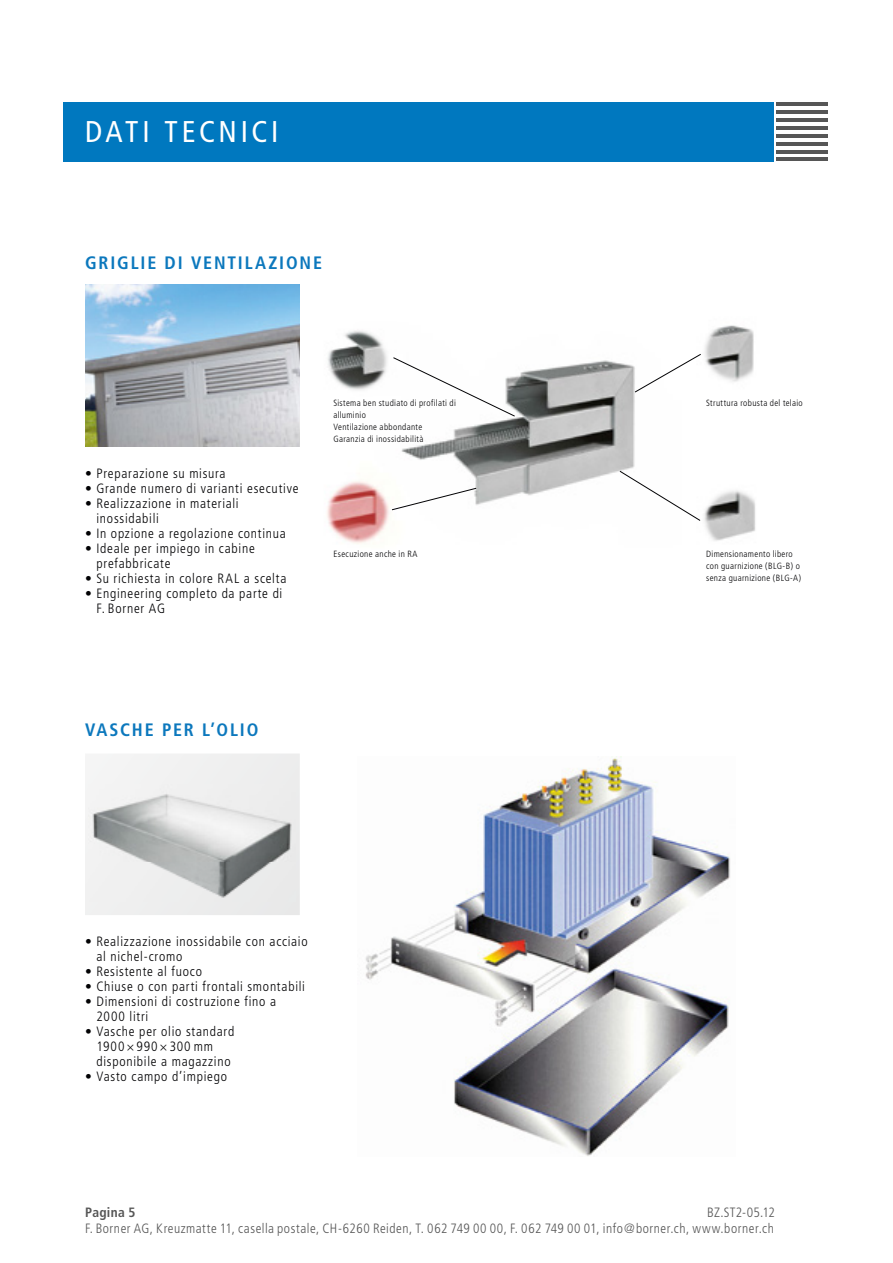
<style>
.page{position:relative;width:893px;height:1263px;background:#fff}
.page>*{position:absolute;margin:0;border:0;box-sizing:border-box;transform-origin:0 0}
.t1{font:condensed 30px "Frutiger";letter-spacing:.115em;color:#fff}
.t2{font:700 condensed 18px "Frutiger";letter-spacing:.1em;color:#0c78bd}
.t3{font:300 condensed 13.5px/15px "Frutiger";letter-spacing:.055em;color:#020204}
.t4{font:300 condensed 13.5px/16.5px "Frutiger";letter-spacing:.04em;color:#565656;text-align:right}
.t5{font:700 condensed 13.5px "Frutiger";letter-spacing:.02em;color:#565656}
.t6{font:300 condensed 9px/12px "Frutiger";letter-spacing:.04em;color:#020204}
</style>
<div class="page">
<div style="left:64px;top:102px;width:710px;height:59px;background:#0078bf"></div>
<hr style="left:776px;top:102px;width:51px;height:4px;background:#565656">
<hr style="left:776px;top:118px;width:51px;height:4px;background:#565656">
<hr style="left:776px;top:134px;width:51px;height:4px;background:#565656">
<hr style="left:776px;top:150px;width:51px;height:3px;background:#565656">
<hr style="left:776px;top:110px;width:51px;height:4px;background:#565656">
<hr style="left:776px;top:126px;width:51px;height:4px;background:#565656">
<hr style="left:776px;top:142px;width:51px;height:4px;background:#565656">
<hr style="left:776px;top:157px;width:51px;height:4px;background:#565656">
<img style="left:327px;top:325px;width:429px;height:219px">
<img style="left:85px;top:285px;width:215px;height:161px">
<img style="left:365px;top:758px;width:365px;height:398px">
<svg style="left:391px;top:487px;width:86px;height:23px"></svg>
<svg style="left:393px;top:357px;width:122px;height:60px"></svg>
<svg style="left:634px;top:353px;width:67px;height:40px"></svg>
<svg style="left:619px;top:470px;width:82px;height:51px"></svg>
<div style="left:85px;top:754px;width:215px;height:161px;background:#efefef"></div>
<img style="left:88px;top:785px;width:207px;height:116px">
<h1 class="t1" style="left:85px;top:114px;width:195px">DATI TECNICI</h1>
<h2 class="t2" style="left:85px;top:252px;width:239px">GRIGLIE DI VENTILAZIONE</h2>
<p class="t3" style="left:85px;top:466px;width:142px">• Preparazione su misura</p>
<p class="t3" style="left:85px;top:481px;width:215px">• Grande numero di varianti esecutive</p>
<p class="t3" style="left:97px;top:496px;width:144px;text-indent:-11px">• Realizzazione in materiali inossidabili</p>
<p class="t3" style="left:85px;top:526px;width:202px">• In opzione a regolazione continua</p>
<p class="t3" style="left:97px;top:541px;width:160px;text-indent:-11px">• Ideale per impiego in cabine prefabbricate</p>
<p class="t3" style="left:85px;top:571px;width:203px">• Su richiesta in colore RAL a scelta</p>
<p class="t3" style="left:97px;top:586px;width:187px;text-indent:-11px">• Engineering completo da parte di<br>F. Borner AG</p>
<p class="t6" style="left:333px;top:397px;width:124px">Sistema ben studiato di profilati di alluminio<br>Ventilazione abbondante<br>Garanzia di inossidabilità</p>
<p class="t6" style="left:706px;top:397px;width:98px">Struttura robusta del telaio</p>
<p class="t6" style="left:333px;top:548px;width:86px">Esecuzione anche in RA</p>
<p class="t6" style="left:706px;top:548px;width:96px">Dimensionamento libero con guarnizione (BLG-B) o senza guarnizione (BLG-A)</p>
<h2 class="t2" style="left:85px;top:719px;width:175px">VASCHE PER L’OLIO</h2>
<p class="t3" style="left:97px;top:934px;width:213px;text-indent:-11px">• Realizzazione inossidabile con acciaio al nichel-cromo</p>
<p class="t3" style="left:85px;top:964px;width:118px">• Resistente al fuoco</p>
<p class="t3" style="left:85px;top:979px;width:221px">• Chiuse o con parti frontali smontabili</p>
<p class="t3" style="left:97px;top:994px;width:181px;text-indent:-11px">• Dimensioni di costruzione fino a<br>2000 litri</p>
<p class="t3" style="left:97px;top:1024px;width:139px;text-indent:-11px">• Vasche per olio standard<br>1900 × 990 × 300 mm disponibile a magazzino</p>
<p class="t3" style="left:85px;top:1069px;width:144px">• Vasto campo d’impiego</p>
<p class="t5" style="left:85px;top:1204px;width:52px">Pagina 5</p>
<p class="t4" style="left:85px;top:1204px;width:691px">BZ.ST2-05.12<br>F. Borner AG, Kreuzmatte 11, casella postale, CH-6260 Reiden, T. 062 749 00 00, F. 062 749 00 01, info@borner.ch, www.borner.ch</p>
</div>
